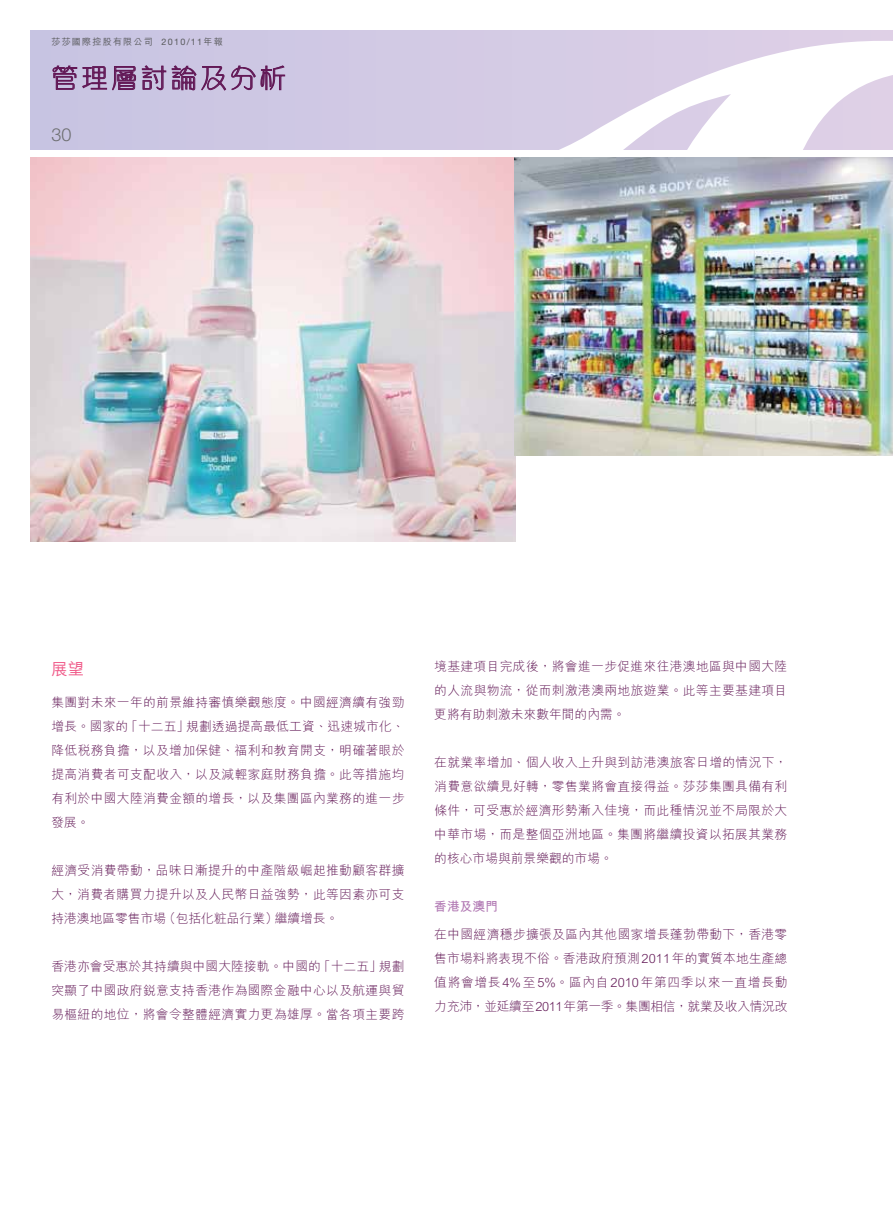
<style>
.page{position:relative;width:893px;height:1212px;background:#fff}
.page>*{position:absolute;margin:0;border:0;box-sizing:border-box;transform-origin:0 0}
.t1{font:27px "M Gentle HK Light E Ten B5 H";letter-spacing:.1em;color:#621856}
.t2{font:300 18px "Helvetica Neue LT Std";color:#6d6e70}
.t3{font:16.5px "M Hei HK Medium E Ten B5 H";color:#f05a89}
.t4{font:12.75px/24px "M Hei HK Light E Ten B5 H";letter-spacing:.03em;color:#621856;text-align:justify}
.t5{font:12.75px "M Hei HK Bold E Ten B5 H";color:#b27ab4}
.t6{font:9px "M Hei HK Medium E Ten B5 H";letter-spacing:.14em;color:#58595b}
.s1{font-family:"Helvetica Neue LT Std"}
</style>
<div class="page">
<div style="left:30px;top:30px;width:862px;height:119px;background:#ccc6e3"></div>
<svg style="left:375px;top:30px;width:517px;height:504px;fill:#fff"></svg>
<svg style="left:53px;top:66px;width:83px;height:24px"></svg>
<svg style="left:142px;top:65px;width:24px;height:25px"></svg>
<svg style="left:172px;top:66px;width:113px;height:25px"></svg>
<img style="left:30px;top:158px;width:485px;height:384px">
<img style="left:514px;top:158px;width:378px;height:297px">
<p class="t6" style="left:51px;top:38px;width:173px">莎莎國際控股有限公司 <span class="s1">2010/11</span>年報</p>
<h1 class="t1" style="left:51px;top:68px;width:236px">管理層討論及分析</h1>
<h2 class="t2" style="left:51px;top:128px;width:22px">30</h2>
<p class="t3" style="left:51px;top:662px;width:34px">展望</p>
<p class="t4" style="left:51px;top:692px;width:354px">集團對未來一年的前景維持審慎樂觀態度。中國經濟續有強勁增長。國家的「十二五」規劃透過提高最低工資、迅速城市化、降低稅務負擔，以及增加保健、福利和教育開支，明確著眼於提高消費者可支配收入，以及減輕家庭財務負擔。此等措施均有利於中國大陸消費金額的增長，以及集團區內業務的進一步發展。</p>
<p class="t4" style="left:51px;top:860px;width:354px">經濟受消費帶動，品味日漸提升的中產階級崛起推動顧客群擴大，消費者購買力提升以及人民幣日益強勢，此等因素亦可支持港澳地區零售市場（包括化粧品行業）繼續增長。</p>
<p class="t4" style="left:51px;top:956px;width:354px">香港亦會受惠於其持續與中國大陸接軌。中國的「十二五」規劃突顯了中國政府銳意支持香港作為國際金融中心以及航運與貿易樞紐的地位，將會令整體經濟實力更為雄厚。當各項主要跨</p>
<p class="t4" style="left:434px;top:656px;width:354px">境基建項目完成後，將會進一步促進來往港澳地區與中國大陸的人流與物流，從而刺激港澳兩地旅遊業。此等主要基建項目更將有助刺激未來數年間的內需。</p>
<p class="t4" style="left:434px;top:752px;width:354px">在就業率增加、個人收入上升與到訪港澳旅客日增的情況下，消費意欲續見好轉，零售業將會直接得益。莎莎集團具備有利條件，可受惠於經濟形勢漸入佳境，而此種情況並不局限於大中華市場，而是整個亞洲地區。集團將繼續投資以拓展其業務的核心市場與前景樂觀的市場。</p>
<p class="t5" style="left:434px;top:901px;width:65px">香港及澳門</p>
<p class="t4" style="left:434px;top:924px;width:354px">在中國經濟穩步擴張及區內其他國家增長蓬勃帶動下，香港零售市場料將表現不俗。香港政府預測2011年的實質本地生產總值將會增長4%至5%。區內自2010年第四季以來一直增長動力充沛，並延續至2011年第一季。集團相信，就業及收入情況改</p>
</div>
